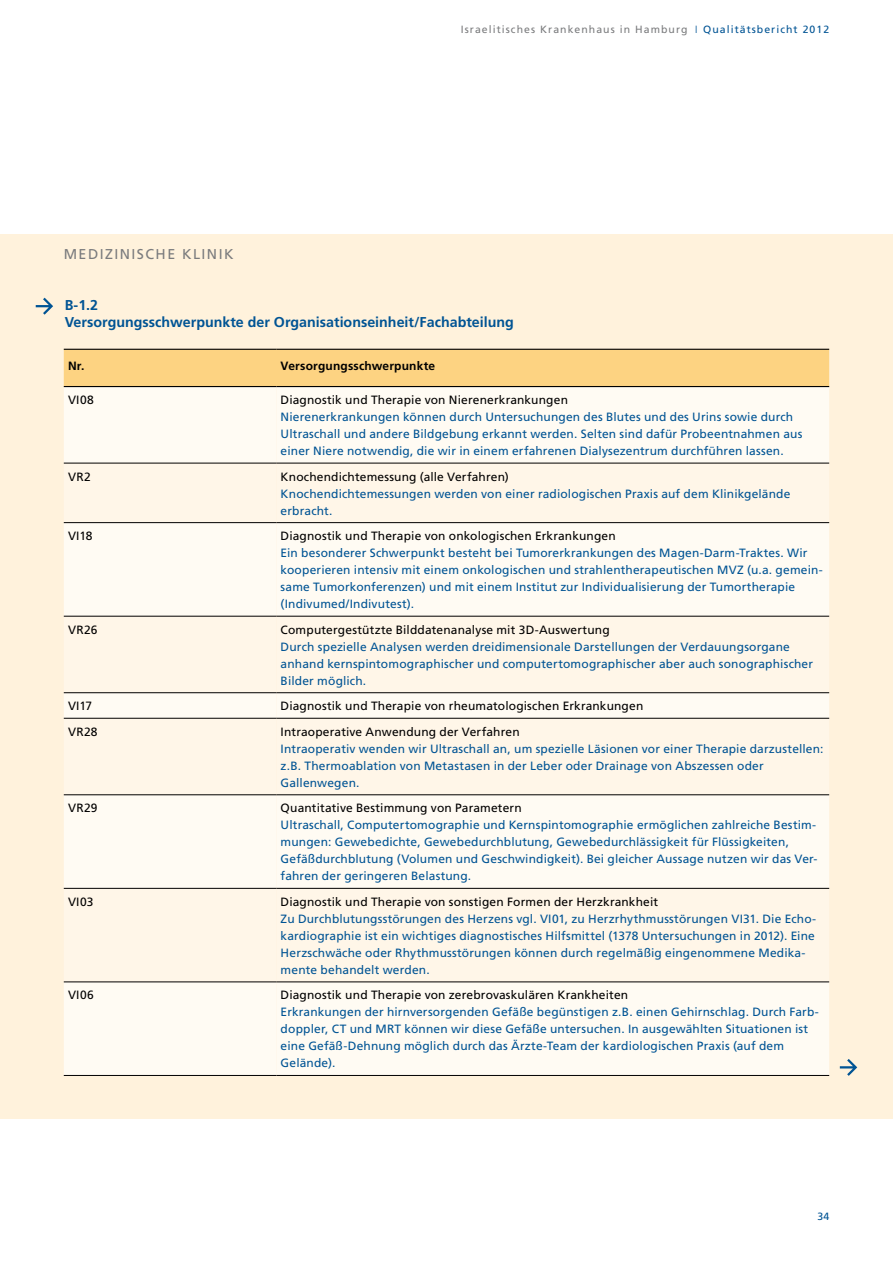
<style>
.page{position:relative;width:893px;height:1263px;background:#fff}
.page>*{position:absolute;margin:0;border:0;box-sizing:border-box;transform-origin:0 0}
.t1{font:700 14.25px/17px "Frutiger LT";color:#005494}
.t2{font:14.25px "Frutiger LT";letter-spacing:.1em;color:#7b7c7e}
.t3{font:12px/17px "Frutiger LT";letter-spacing:.01em;color:#005494}
.t4{font:12px "Frutiger LT";letter-spacing:.01em;color:#000}
.t5{font:700 12px "Frutiger LT";letter-spacing:.015em;color:#000}
.t6{font:10.5px "Frutiger LT";letter-spacing:.1em;color:#7b7c7e}
.t7{font:10.5px "Frutiger LT";color:#005494}
.s1{font-weight:300;color:#005494}
.s2{color:#005494}
</style>
<div class="page">
<div style="left:0;top:234px;width:893px;height:884px;background:#fff2dc"></div>
<div style="left:64px;top:350px;width:765px;height:36px;background:#fdd382"></div>
<div style="left:64px;top:387px;width:212px;height:688px;background:#fffbf3"></div>
<div style="left:276px;top:387px;width:553px;height:688px;background:#fffbf3"></div>
<svg style="left:64px;top:464px;width:212px;height:518px;fill:#fff6e8"></svg>
<svg style="left:276px;top:464px;width:553px;height:518px;fill:#fff6e8"></svg>
<hr style="left:64px;top:463px;width:212px;height:1px;background:#000">
<hr style="left:276px;top:463px;width:553px;height:1px;background:#000">
<hr style="left:64px;top:522px;width:212px;height:1px;background:#000">
<hr style="left:276px;top:522px;width:553px;height:1px;background:#000">
<hr style="left:64px;top:616px;width:212px;height:1px;background:#000">
<hr style="left:276px;top:616px;width:553px;height:1px;background:#000">
<hr style="left:64px;top:692px;width:212px;height:1px;background:#000">
<hr style="left:276px;top:692px;width:553px;height:1px;background:#000">
<hr style="left:64px;top:718px;width:212px;height:1px;background:#000">
<hr style="left:276px;top:718px;width:553px;height:1px;background:#000">
<hr style="left:64px;top:794px;width:212px;height:1px;background:#000">
<hr style="left:276px;top:794px;width:553px;height:1px;background:#000">
<hr style="left:64px;top:888px;width:212px;height:1px;background:#000">
<hr style="left:276px;top:888px;width:553px;height:1px;background:#000">
<hr style="left:64px;top:982px;width:212px;height:1px;background:#000">
<hr style="left:276px;top:982px;width:553px;height:1px;background:#000">
<hr style="left:64px;top:1075px;width:212px;height:1px;background:#000">
<hr style="left:276px;top:1075px;width:553px;height:1px;background:#000">
<hr style="left:64px;top:349px;width:212px;height:1px;background:#000">
<hr style="left:276px;top:349px;width:553px;height:1px;background:#000">
<hr style="left:64px;top:386px;width:212px;height:1px;background:#000">
<hr style="left:276px;top:386px;width:553px;height:1px;background:#000">
<svg style="left:36px;top:298px;width:17px;height:17px"></svg>
<svg style="left:840px;top:1059px;width:17px;height:17px"></svg>
<p class="t2" style="left:64px;top:246px;width:171px">MEDIZINISCHE KLINIK</p>
<p class="t6" style="left:461px;top:24px;width:370px">Israelitisches Krankenhaus in Hamburg <span class="s1">I</span> <span class="s2">Qualitätsbericht 2012</span></p>
<p class="t1" style="left:65px;top:297px;width:450px">B-1.2<br>Versorgungsschwerpunkte der Organisationseinheit/Fachabteilung</p>
<p class="t5" style="left:68px;top:359px;width:18px">Nr.</p>
<p class="t5" style="left:281px;top:359px;width:156px">Versorgungsschwerpunkte</p>
<p class="t4" style="left:68px;top:393px;width:27px">VI08</p>
<p class="t4" style="left:281px;top:393px;width:289px">Diagnostik und Therapie von Nierenerkrankungen</p>
<p class="t3" style="left:281px;top:408px;width:523px">Nierenerkrankungen können durch Untersuchungen des Blutes und des Urins sowie durch<br>Ultraschall und andere Bildgebung erkannt werden. Selten sind dafür Probeentnahmen aus einer Niere notwendig, die wir in einem erfahrenen Dialysezentrum durchführen lassen.</p>
<p class="t4" style="left:68px;top:469px;width:24px">VR2</p>
<p class="t4" style="left:281px;top:469px;width:230px">Knochendichtemessung (alle Verfahren)</p>
<p class="t3" style="left:281px;top:485px;width:511px">Knochendichtemessungen werden von einer radiologischen Praxis auf dem Klinikgelände erbracht.</p>
<p class="t4" style="left:68px;top:529px;width:26px">VI18</p>
<p class="t4" style="left:281px;top:529px;width:337px">Diagnostik und Therapie von onkologischen Erkrankungen</p>
<p class="t3" style="left:281px;top:544px;width:544px">Ein besonderer Schwerpunkt besteht bei Tumorerkrankungen des Magen-Darm-Traktes. Wir kooperieren intensiv mit einem onkologischen und strahlentherapeutischen MVZ (u.a. gemein&shy;same Tumorkonferenzen) und mit einem Institut zur Individualisierung der Tumortherapie (Indivumed/Indivutest).</p>
<p class="t4" style="left:68px;top:622px;width:31px">VR26</p>
<p class="t4" style="left:281px;top:622px;width:330px">Computergestützte Bilddatenanalyse mit 3D-Auswertung</p>
<p class="t3" style="left:281px;top:638px;width:534px">Durch spezielle Analysen werden dreidimensionale Darstellungen der Verdauungsorgane anhand kernspintomographischer und computertomographischer aber auch sonographischer<br>Bilder möglich.</p>
<p class="t4" style="left:68px;top:699px;width:26px">VI17</p>
<p class="t4" style="left:281px;top:699px;width:364px">Diagnostik und Therapie von rheumatologischen Erkrankungen</p>
<p class="t4" style="left:68px;top:724px;width:31px">VR28</p>
<p class="t4" style="left:281px;top:724px;width:240px">Intraoperative Anwendung der Verfahren</p>
<p class="t3" style="left:281px;top:740px;width:544px">Intraoperativ wenden wir Ultraschall an, um spezielle Läsionen vor einer Therapie darzustellen: z.B. Thermoablation von Metastasen in der Leber oder Drainage von Abszessen oder<br>Gallenwegen.</p>
<p class="t4" style="left:68px;top:801px;width:31px">VR29</p>
<p class="t4" style="left:281px;top:801px;width:243px">Quantitative Bestimmung von Parametern</p>
<p class="t3" style="left:281px;top:816px;width:538px">Ultraschall, Computertomographie und Kernspintomographie ermöglichen zahlreiche Bestim&shy;mungen: Gewebedichte, Gewebedurchblutung, Gewebedurchlässigkeit für Flüssigkeiten, Gefäßdurchblutung (Volumen und Geschwindigkeit). Bei gleicher Aussage nutzen wir das Ver&shy;fahren der geringeren Belastung.</p>
<p class="t4" style="left:68px;top:894px;width:27px">VI03</p>
<p class="t4" style="left:281px;top:894px;width:379px">Diagnostik und Therapie von sonstigen Formen der Herzkrankheit</p>
<p class="t3" style="left:281px;top:910px;width:537px">Zu Durchblutungsstörungen des Herzens vgl. VI01, zu Herzrhythmusstörungen VI31. Die Echo&shy;kardiographie ist ein wichtiges diagnostisches Hilfsmittel (1378 Untersuchungen in 2012). Eine Herzschwäche oder Rhythmusstörungen können durch regelmäßig eingenommene Medika&shy;mente behandelt werden.</p>
<p class="t4" style="left:68px;top:988px;width:27px">VI06</p>
<p class="t4" style="left:281px;top:988px;width:349px">Diagnostik und Therapie von zerebrovaskulären Krankheiten</p>
<p class="t3" style="left:281px;top:1004px;width:540px">Erkrankungen der hirnversorgenden Gefäße begünstigen z.B. einen Gehirnschlag. Durch Farb&shy;doppler, CT und MRT können wir diese Gefäße untersuchen. In ausgewählten Situationen ist eine Gefäß-Dehnung möglich durch das Ärzte-Team der kardiologischen Praxis (auf dem Gelände).</p>
<p class="t7" style="left:817px;top:1210px;width:13px">34</p>
</div>
